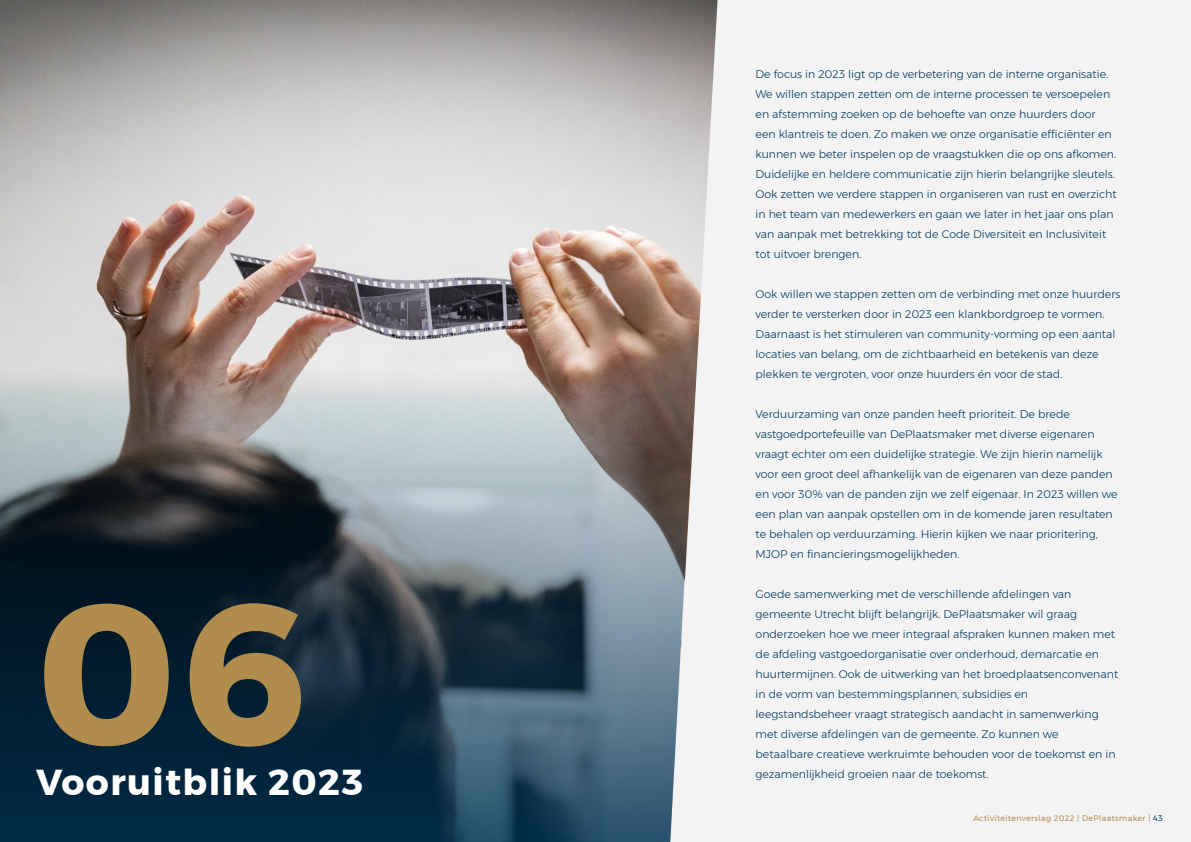
<style>
.page{position:relative;width:1191px;height:842px;background:#fff}
.page>*{position:absolute;margin:0;border:0;box-sizing:border-box;transform-origin:0 0}
.t1{font:700 200px "Montserrat";color:#b08c4d}
.t2{font:700 36px "Montserrat";letter-spacing:.04em;color:#fff}
.t3{font:300 11px/20px "Montserrat";color:#00385c}
.t4{font:8px "Montserrat";letter-spacing:.05em;color:#b08c4d}
.s1{color:#00385c}
</style>
<div class="page">
<div style="left:717px;top:0;width:474px;height:842px;background:#f3f3f3"></div>
<img style="left:0;top:0;width:717px;height:842px">
<img style="left:0;top:222px;width:703px;height:620px">
<h1 class="t1" style="left:36px;top:514px;width:276px">06</h1>
<h2 class="t2" style="left:36px;top:753px;width:328px">Vooruitblik 2023</h2>
<p class="t3" style="left:755px;top:64px;width:363px">De focus in 2023 ligt op de verbetering van de interne organisatie.<br>We willen stappen zetten om de interne processen te versoepelen en afstemming zoeken op de behoefte van onze huurders door een klantreis te doen. Zo maken we onze organisatie efficiënter en kunnen we beter inspelen op de vraagstukken die op ons afkomen.<br>Duidelijke en heldere communicatie zijn hierin belangrijke sleutels.<br>Ook zetten we verdere stappen in organiseren van rust en overzicht in het team van medewerkers en gaan we later in het jaar ons plan van aanpak met betrekking tot de Code Diversiteit en Inclusiviteit tot uitvoer brengen.</p>
<p class="t3" style="left:755px;top:284px;width:366px">Ook willen we stappen zetten om de verbinding met onze huurders verder te versterken door in 2023 een klankbordgroep te vormen.<br>Daarnaast is het stimuleren van community-vorming op een aantal locaties van belang, om de zichtbaarheid en betekenis van deze plekken te vergroten, voor onze huurders én voor de stad.</p>
<p class="t3" style="left:755px;top:404px;width:363px">Verduurzaming van onze panden heeft prioriteit. De brede vastgoedportefeuille van DePlaatsmaker met diverse eigenaren vraagt echter om een duidelijke strategie. We zijn hierin namelijk voor een groot deel afhankelijk van de eigenaren van deze panden en voor 30% van de panden zijn we zelf eigenaar. In 2023 willen we een plan van aanpak opstellen om in de komende jaren resultaten te behalen op verduurzaming. Hierin kijken we naar prioritering, MJOP en financieringsmogelijkheden.</p>
<p class="t3" style="left:755px;top:584px;width:364px">Goede samenwerking met de verschillende afdelingen van gemeente Utrecht blijft belangrijk. DePlaatsmaker wil graag onderzoeken hoe we meer integraal afspraken kunnen maken met de afdeling vastgoedorganisatie over onderhoud, demarcatie en huurtermijnen. Ook de uitwerking van het broedplaatsenconvenant in de vorm van bestemmingsplannen, subsidies en leegstandsbeheer vraagt strategisch aandacht in samenwerking met diverse afdelingen van de gemeente. Zo kunnen we betaalbare creatieve werkruimte behouden voor de toekomst en in gezamenlijkheid groeien naar de toekomst.</p>
<p class="t4" style="left:973px;top:812px;width:191px">Activiteitenverslag 2022 | DePlaatsmaker | <span class="s1">43</span></p>
</div>
